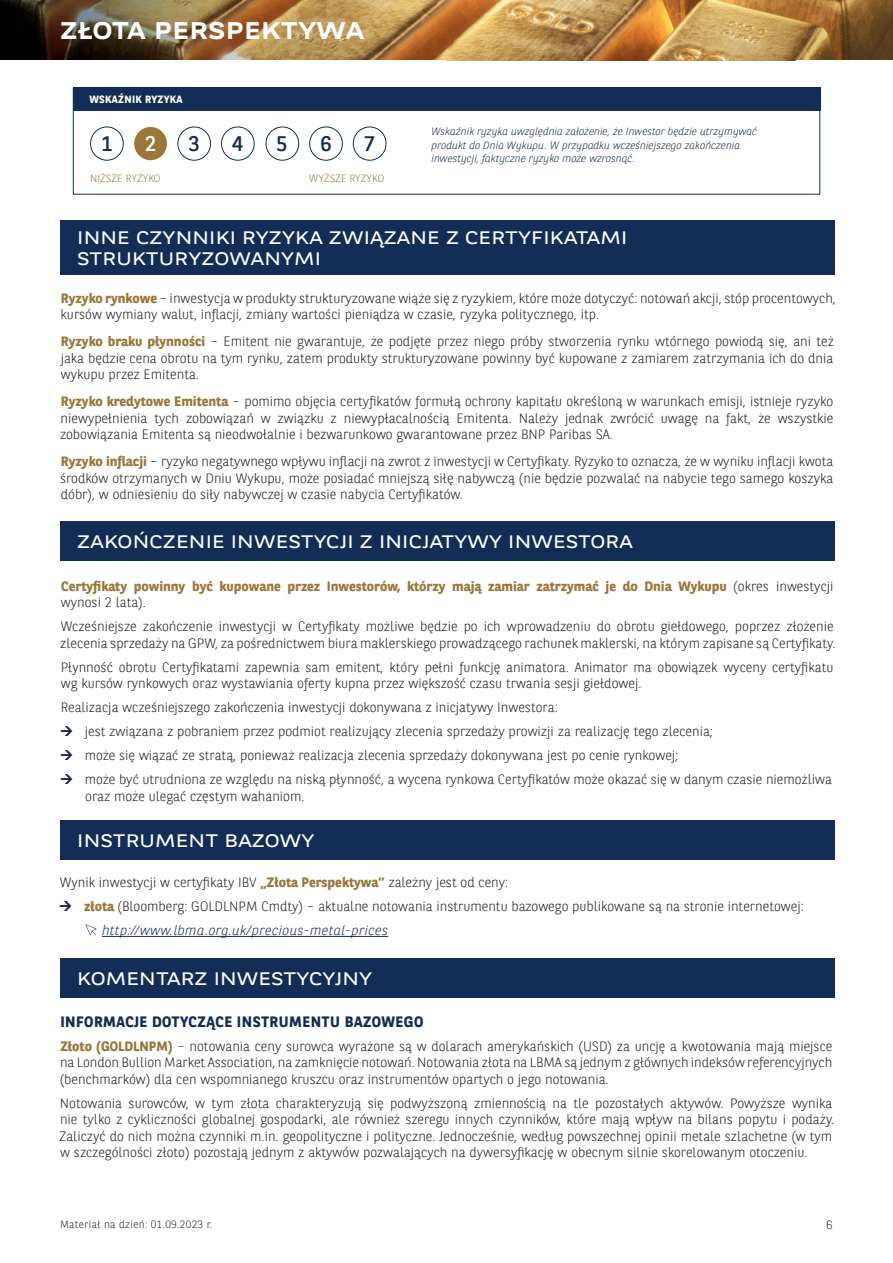
<style>
.page{position:relative;width:893px;height:1263px;background:#fff}
.page>*{position:absolute;margin:0;border:0;box-sizing:border-box;transform-origin:0 0}
.t1{font:700 24px "BNPP Expanded Sans";letter-spacing:.01em;color:#fff}
.t2{font:21px "BNPP Sans";color:#132d56}
.t3{font:21px "BNPP Sans";color:#fff}
.t4{font:18px/21px "BNPP Expanded Sans";letter-spacing:.01em;color:#fff}
.t5{font:700 15px "BNPP Sans";letter-spacing:.03em;color:#132d56}
.t6{font:300 13.5px/16.5px "BNPP Sans";color:#231f20}
.t7{font:700 13.5px/16.5px "BNPP Sans";color:#9a7639}
.t8{font:italic 300 13.5px "BNPP Sans";letter-spacing:.03em;color:#132d56}
.t9{font:300 12px "BNPP Sans";color:#231f20}
.t10{font:italic 300 10.5px/13.5px "BNPP Sans";color:#132d56}
.t11{font:300 10.5px "BNPP Sans";letter-spacing:.03em;color:#231f20}
.t12{font:300 10.5px "BNPP Sans";color:#9a7639}
.t13{font:700 10.5px "BNPP Sans";letter-spacing:.03em;color:#fff}
.s1{font-weight:700;color:#9a7639}
.s2{font-weight:300;color:#231f20}
</style>
<div class="page">
<img style="left:0;top:59px;width:795px;height:1px">
<img style="left:0;top:0;width:795px;height:59px">
<img style="left:795px;top:0;width:98px;height:60px">
<div style="left:60px;top:958px;width:774px;height:39px;background:#132d56"></div>
<div style="left:60px;top:821px;width:774px;height:39px;background:#132d56"></div>
<hr style="left:102px;top:936px;width:286px;height:1px;background:#132d56">
<svg style="left:86px;top:924px;width:11px;height:11px"></svg>
<div style="left:73px;top:88px;width:747px;height:23px;background:#132d56"></div>
<div style="left:134px;top:127px;width:33px;height:33px;background:#9a7639;border-radius:50%"></div>
<div style="left:309px;top:127px;width:34px;height:34px;border:1px solid #132d56;border-radius:50%"></div>
<div style="left:177px;top:127px;width:34px;height:34px;border:1px solid #132d56;border-radius:50%"></div>
<div style="left:353px;top:127px;width:33px;height:34px;border:1px solid #132d56;border-radius:50%"></div>
<div style="left:221px;top:127px;width:34px;height:34px;border:1px solid #132d56;border-radius:50%"></div>
<div style="left:266px;top:127px;width:33px;height:34px;border:1px solid #132d56;border-radius:50%"></div>
<div style="left:90px;top:127px;width:34px;height:34px;border:1px solid #132d56;border-radius:50%"></div>
<div style="left:60px;top:221px;width:774px;height:54px;background:#132d56"></div>
<div style="left:60px;top:522px;width:774px;height:39px;background:#132d56"></div>
<h1 class="t1" style="left:60px;top:14px;width:306px">ZŁOTA PERSPEKTYWA</h1>
<p class="t13" style="left:89px;top:93px;width:95px">WSKAŹNIK RYZYKA</p>
<h2 class="t2" style="left:101px;top:129px;width:13px">1</h2>
<h2 class="t3" style="left:145px;top:129px;width:13px">2</h2>
<h2 class="t2" style="left:189px;top:129px;width:13px">3</h2>
<h2 class="t2" style="left:232px;top:129px;width:13px">4</h2>
<h2 class="t2" style="left:277px;top:129px;width:13px">5</h2>
<h2 class="t2" style="left:320px;top:129px;width:13px">6</h2>
<h2 class="t2" style="left:364px;top:129px;width:13px">7</h2>
<p class="t12" style="left:90px;top:171px;width:72px">NIŻSZE RYZYKO</p>
<p class="t12" style="left:309px;top:171px;width:76px">WYŻSZE RYZYKO</p>
<p class="t10" style="left:431px;top:124px;width:327px">Wskaźnik ryzyka uwzględnia założenie, że Inwestor będzie utrzymywać produkt do Dnia Wykupu. W przypadku wcześniejszego zakończenia inwestycji, faktyczne ryzyko może wzrosnąć.</p>
<h3 class="t4" style="left:77px;top:226px;width:552px">INNE CZYNNIKI RYZYKA ZWIĄZANE Z CERTYFIKATAMI<br>STRUKTURYZOWANYMI</h3>
<p class="t6" style="left:61px;top:289px;width:777px"><span class="s1">Ryzyko rynkowe</span> – inwestycja w produkty strukturyzowane wiąże się z ryzykiem, które może dotyczyć: notowań akcji, stóp procentowych, kursów wymiany walut, inflacji, zmiany wartości pieniądza w czasie, ryzyka politycznego, itp.</p>
<p class="t6" style="left:61px;top:333px;width:775px;text-align:justify"><span class="s1">Ryzyko braku płynności</span> – Emitent nie gwarantuje, że podjęte przez niego próby stworzenia rynku wtórnego powiodą się, ani też jaka będzie cena obrotu na tym rynku, zatem produkty strukturyzowane powinny być kupowane z zamiarem zatrzymania ich do dnia wykupu przez Emitenta.</p>
<p class="t6" style="left:60px;top:393px;width:775px;text-align:justify"><span class="s1">Ryzyko kredytowe Emitenta</span> – pomimo objęcia certyfikatów formułą ochrony kapitału określoną w warunkach emisji, istnieje ryzyko niewypełnienia tych zobowiązań w związku z niewypłacalnością Emitenta. Należy jednak zwrócić uwagę na fakt, że wszystkie zobowiązania Emitenta są nieodwołalnie i bezwarunkowo gwarantowane przez BNP Paribas SA.</p>
<p class="t6" style="left:60px;top:453px;width:775px;text-align:justify"><span class="s1">Ryzyko inflacji</span> – ryzyko negatywnego wpływu inflacji na zwrot z inwestycji w Certyfikaty. Ryzyko to oznacza, że w wyniku inflacji kwota środków otrzymanych w Dniu Wykupu, może posiadać mniejszą siłę nabywczą (nie będzie pozwalać na nabycie tego samego koszyka dóbr), w odniesieniu do siły nabywczej w czasie nabycia Certyfikatów.</p>
<h3 class="t4" style="left:77px;top:531px;width:557px">ZAKOŃCZENIE INWESTYCJI Z INICJATYWY INWESTORA</h3>
<p class="t7" style="left:61px;top:577px;width:774px">Certyfikaty powinny być kupowane przez Inwestorów, którzy mają zamiar zatrzymać je do Dnia Wykupu <span class="s2">(okres inwestycji wynosi 2 lata).</span></p>
<p class="t6" style="left:60px;top:618px;width:777px">Wcześniejsze zakończenie inwestycji w Certyfikaty możliwe będzie po ich wprowadzeniu do obrotu giełdowego, poprzez złożenie zlecenia sprzedaży na GPW, za pośrednictwem biura maklerskiego prowadzącego rachunek maklerski, na którym zapisane są Certyfikaty.</p>
<p class="t6" style="left:61px;top:658px;width:774px">Płynność obrotu Certyfikatami zapewnia sam emitent, który pełni funkcję animatora. Animator ma obowiązek wyceny certyfikatu wg kursów rynkowych oraz wystawiania oferty kupna przez większość czasu trwania sesji giełdowej.</p>
<p class="t6" style="left:85px;top:695px;width:749px;line-height:24px;text-indent:-24px">Realizacja wcześniejszego zakończenia inwestycji dokonywana z inicjatywy Inwestora:<br>jest związana z pobraniem przez podmiot realizujący zlecenia sprzedaży prowizji za realizację tego zlecenia;<br>może się wiązać ze stratą, ponieważ realizacja zlecenia sprzedaży dokonywana jest po cenie rynkowej;<br>może być utrudniona ze względu na niską płynność, a wycena rynkowa Certyfikatów może okazać się w danym czasie niemożliwa</p>
<p class="t6" style="left:85px;top:787px;width:221px">oraz może ulegać częstym wahaniom.</p>
<h3 class="t4" style="left:77px;top:829px;width:239px">INSTRUMENT BAZOWY</h3>
<p class="t6" style="left:60px;top:874px;width:450px">Wynik inwestycji w certyfikaty IBV <span class="s1">„Złota Perspektywa”</span> zależny jest od ceny:</p>
<p class="t6" style="left:84px;top:898px;width:721px"><span class="s1">złota</span> (Bloomberg: GOLDLNPM Cmdty) – aktualne notowania instrumentu bazowego publikowane są na stronie internetowej:</p>
<p class="t8" style="left:102px;top:921px;width:288px">http://www.lbma.org.uk/precious-metal-prices</p>
<h3 class="t4" style="left:77px;top:967px;width:296px">KOMENTARZ INWESTYCYJNY</h3>
<p class="t5" style="left:60px;top:1011px;width:365px">INFORMACJE DOTYCZĄCE INSTRUMENTU BAZOWEGO</p>
<p class="t6" style="left:60px;top:1037px;width:774px;text-align:justify"><span class="s1">Złoto (GOLDLNPM)</span> – notowania ceny surowca wyrażone są w dolarach amerykańskich (USD) za uncję a kwotowania mają miejsce na London Bullion Market Association, na zamknięcie notowań. Notowania złota na LBMA są jednym z głównych indeksów referencyjnych (benchmarków) dla cen wspomnianego kruszcu oraz instrumentów opartych o jego notowania.</p>
<p class="t6" style="left:59px;top:1094px;width:777px">Notowania surowców, w tym złota charakteryzują się podwyższoną zmiennością na tle pozostałych aktywów. Powyższe wynika nie tylko z cykliczności globalnej gospodarki, ale również szeregu innych czynników, które mają wpływ na bilans popytu i podaży.<br>Zaliczyć do nich można czynniki m.in. geopolityczne i polityczne. Jednocześnie, według powszechnej opinii metale szlachetne (w tym w szczególności złoto) pozostają jednym z aktywów pozwalających na dywersyfikację w obecnym silnie skorelowanym otoczeniu.</p>
<p class="t11" style="left:60px;top:1217px;width:154px">Materiał na dzień: 01.09.2023 r.</p>
<p class="t9" style="left:826px;top:1216px;width:8px">6</p>
</div>
